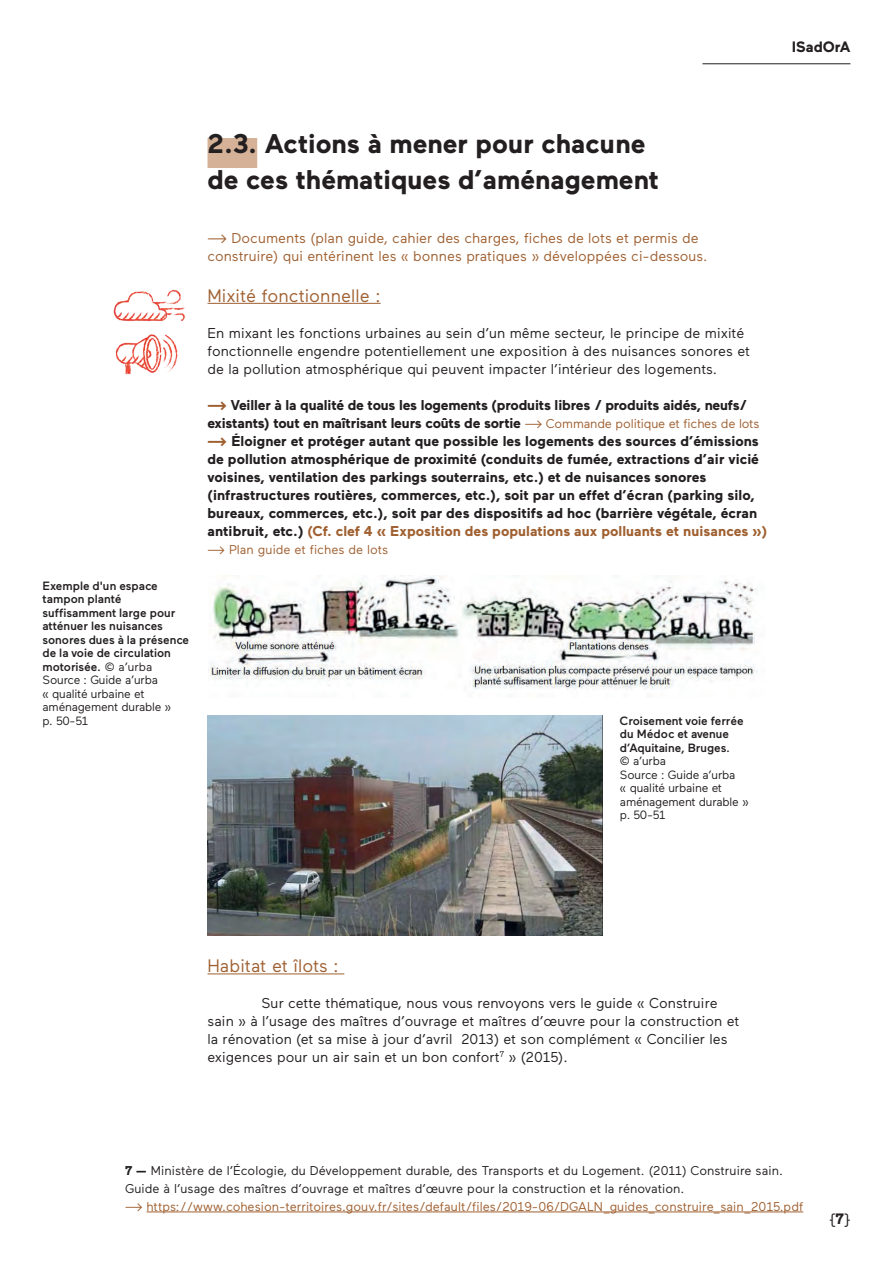
<style>
.page{position:relative;width:893px;height:1263px;background:#fff}
.page>*{position:absolute;margin:0;border:0;box-sizing:border-box;transform-origin:0 0}
.t1{font:700 27px/36px "Maax";color:#231f20}
.t2{font:18px "Maax";color:#9f6031}
.t3{font:700 15px "Maax";color:#231f20}
.t4{font:15px "Maax";color:#231f20}
.t5{font:700 14.25px/18px "Maax";color:#231f20}
.t6{font:14.25px/18px "Maax";color:#231f20}
.t7{font:14.25px/18px "Maax";color:#9f6031}
.t8{font:12.75px/18px "Maax";color:#231f20}
.t9{font:12.75px "Maax";color:#9f6031}
.t10{font:500 12px/13.5px "Maax";color:#231f20}
.t11{font:12px/13.5px "Maax";letter-spacing:-.02em;color:#231f20}
.s1{font-weight:400}
.s2{color:#9f6031}
.s3{font-weight:400;font-size:12.75px;color:#9f6031}
.s4{font-weight:700}
</style>
<div class="page">
<hr style="left:702px;top:63px;width:148px;height:1px;background:#231f20">
<div style="left:207px;top:138px;width:50px;height:30px;background:#d5b297"></div>
<hr style="left:207px;top:303px;width:174px;height:1px;background:#9f6031">
<hr style="left:207px;top:973px;width:137px;height:1px;background:#9f6031">
<img style="left:114px;top:289px;width:71px;height:21px">
<img style="left:113px;top:310px;width:72px;height:65px">
<img style="left:208px;top:575px;width:550px;height:115px">
<img style="left:207px;top:715px;width:396px;height:220px">
<hr style="left:147px;top:1211px;width:656px;height:1px;background:#9f6031">
<p class="t3" style="left:792px;top:39px;width:60px">ISadOrA</p>
<p class="t10" style="left:43px;top:579px;width:148px">Exemple d'un espace tampon planté suffisamment large pour atténuer les nuisances sonores dues à la présence de la voie de circulation motorisée. <span class="s1">© a’urba<br>Source : Guide a’urba<br>« qualité urbaine et aménagement durable »<br>p. 50-51</span></p>
<h1 class="t1" style="left:207px;top:126px;width:453px">2.3. Actions à mener pour chacune de ces thématiques d’aménagement</h1>
<p class="t7" style="left:207px;top:229px;width:501px">---&gt; Documents (plan guide, cahier des charges, fiches de lots et permis de construire) qui entérinent les « bonnes pratiques » développées ci-dessous.</p>
<p class="t2" style="left:207px;top:286px;width:175px">Mixité fonctionnelle :</p>
<p class="t6" style="left:207px;top:324px;width:544px">En mixant les fonctions urbaines au sein d’un même secteur, le principe de mixité fonctionnelle engendre potentiellement une exposition à des nuisances sonores et de la pollution atmosphérique qui peuvent impacter l’intérieur des logements.</p>
<p class="t5" style="left:207px;top:396px;width:561px"><span class="s2">---&gt;</span> Veiller à la qualité de tous les logements (produits libres / produits aidés, neufs/ existants) tout en maîtrisant leurs coûts de sortie <span class="s3">---&gt; Commande politique et fiches de lots </span><span class="s2">---&gt;</span> Éloigner et protéger autant que possible les logements des sources d’émissions de pollution atmosphérique de proximité (conduits de fumée, extractions d’air vicié voisines, ventilation des parkings souterrains, etc.) et de nuisances sonores (infrastructures routières, commerces, etc.), soit par un effet d’écran (parking silo, bureaux, commerces, etc.), soit par des dispositifs ad hoc (barrière végétale, écran antibruit, etc.) <span class="s2">(Cf. clef 4 « Exposition des populations aux polluants et nuisances »)</span></p>
<p class="t9" style="left:207px;top:542px;width:182px">---&gt; Plan guide et fiches de lots</p>
<p class="t10" style="left:620px;top:714px;width:125px">Croisement voie ferrée du Médoc et avenue d’Aquitaine, Bruges.</p>
<p class="t11" style="left:620px;top:754px;width:130px">© a’urba<br>Source : Guide a’urba<br>« qualité urbaine et aménagement durable » p. 50-51</p>
<p class="t2" style="left:207px;top:956px;width:133px">Habitat et îlots :</p>
<p class="t6" style="left:207px;top:994px;width:533px;text-indent:54px">Sur cette thématique, nous vous renvoyons vers le guide « Construire sain » à l’usage des maîtres d’ouvrage et maîtres d’œuvre pour la construction et la rénovation (et sa mise à jour d’avril 2013) et son complément « Concilier les exigences pour un air sain et un bon confort<sup>7</sup> » (2015).</p>
<p class="t8" style="left:125px;top:1161px;width:660px"><span class="s4">7 —</span> Ministère de l’Écologie, du Développement durable, des Transports et du Logement. (2011) Construire sain.<br>Guide à l’usage des maîtres d’ouvrage et maîtres d’œuvre pour la construction et la rénovation.</p>
<p class="t9" style="left:125px;top:1199px;width:680px">---&gt; https://www.cohesion-territoires.gouv.fr/sites/default/files/2019-06/DGALN_guides_construire_sain_2015.pdf</p>
<p class="t4" style="left:829px;top:1210px;width:23px">{<span class="s4">7</span>}</p>
</div>
